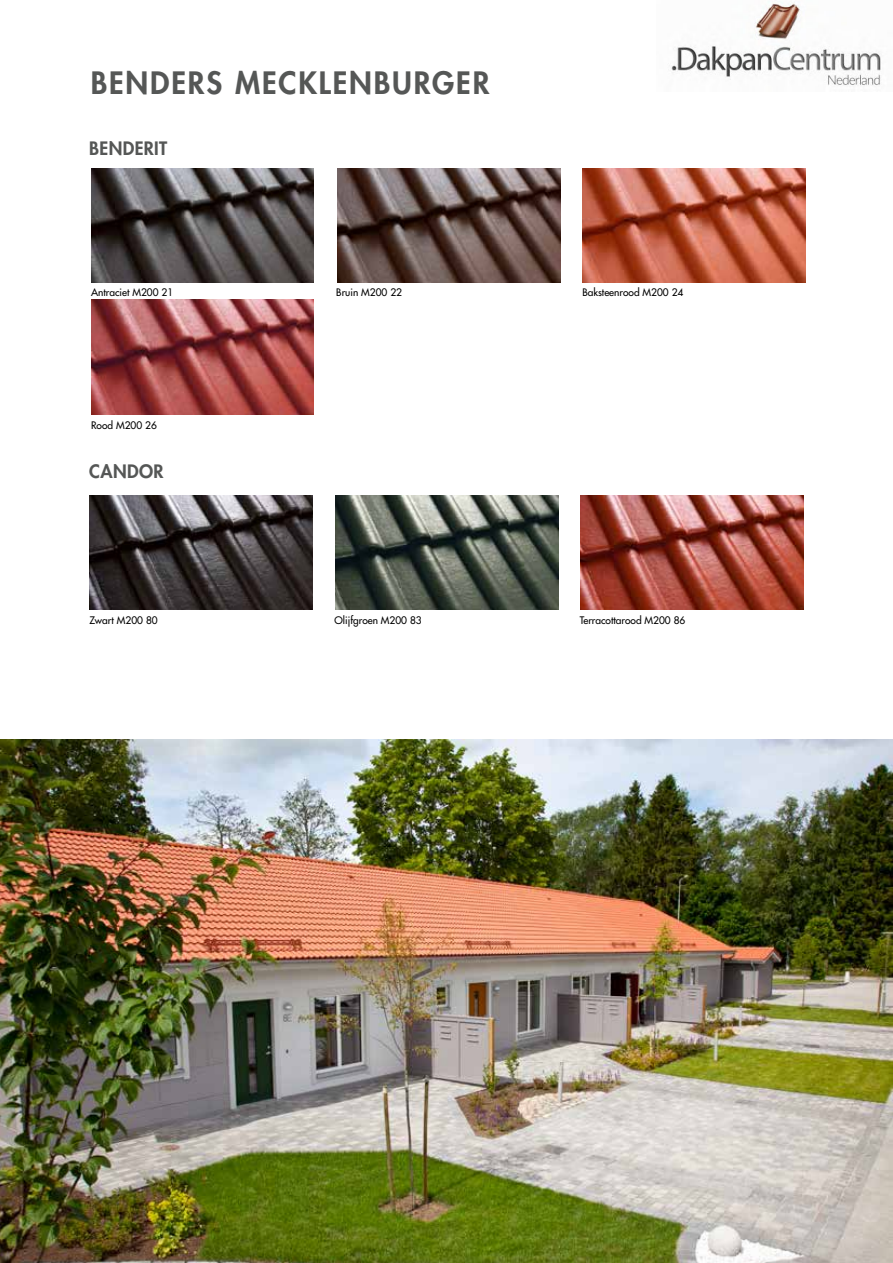
<style>
.page{position:relative;width:893px;height:1263px;background:#fff}
.page>*{position:absolute;margin:0;border:0;box-sizing:border-box;transform-origin:0 0}
.t1{font:800 30px "Futura Std";letter-spacing:.06em;color:#555756}
.t2{font:800 18px "Futura Std";letter-spacing:.02em;color:#555756}
.t3{font:500 10.2px "Futura Std";color:#000}
</style>
<div class="page">
<img style="left:0;top:740px;width:893px;height:523px">
<img style="left:671px;top:1px;width:210px;height:85px">
<img style="left:91px;top:168px;width:223px;height:115px">
<img style="left:337px;top:168px;width:223px;height:115px">
<img style="left:582px;top:168px;width:223px;height:115px">
<img style="left:91px;top:300px;width:223px;height:115px">
<img style="left:89px;top:495px;width:223px;height:115px">
<img style="left:336px;top:495px;width:223px;height:115px">
<img style="left:581px;top:495px;width:222px;height:115px">
<h1 class="t1" style="left:91px;top:70px;width:400px">BENDERS MECKLENBURGER</h1>
<h2 class="t2" style="left:89px;top:141px;width:80px">BENDERIT</h2>
<p class="t3" style="left:91px;top:286px;width:84px">Antraciet M200 21</p>
<p class="t3" style="left:582px;top:286px;width:103px">Baksteenrood M200 24</p>
<p class="t3" style="left:336px;top:286px;width:67px">Bruin M200 22</p>
<p class="t3" style="left:91px;top:420px;width:67px">Rood M200 26</p>
<h2 class="t2" style="left:89px;top:464px;width:76px">CANDOR</h2>
<p class="t3" style="left:89px;top:615px;width:70px">Zwart M200 80</p>
<p class="t3" style="left:335px;top:615px;width:89px">Olijfgroen M200 83</p>
<p class="t3" style="left:580px;top:615px;width:107px">Terracottarood M200 86</p>
</div>
